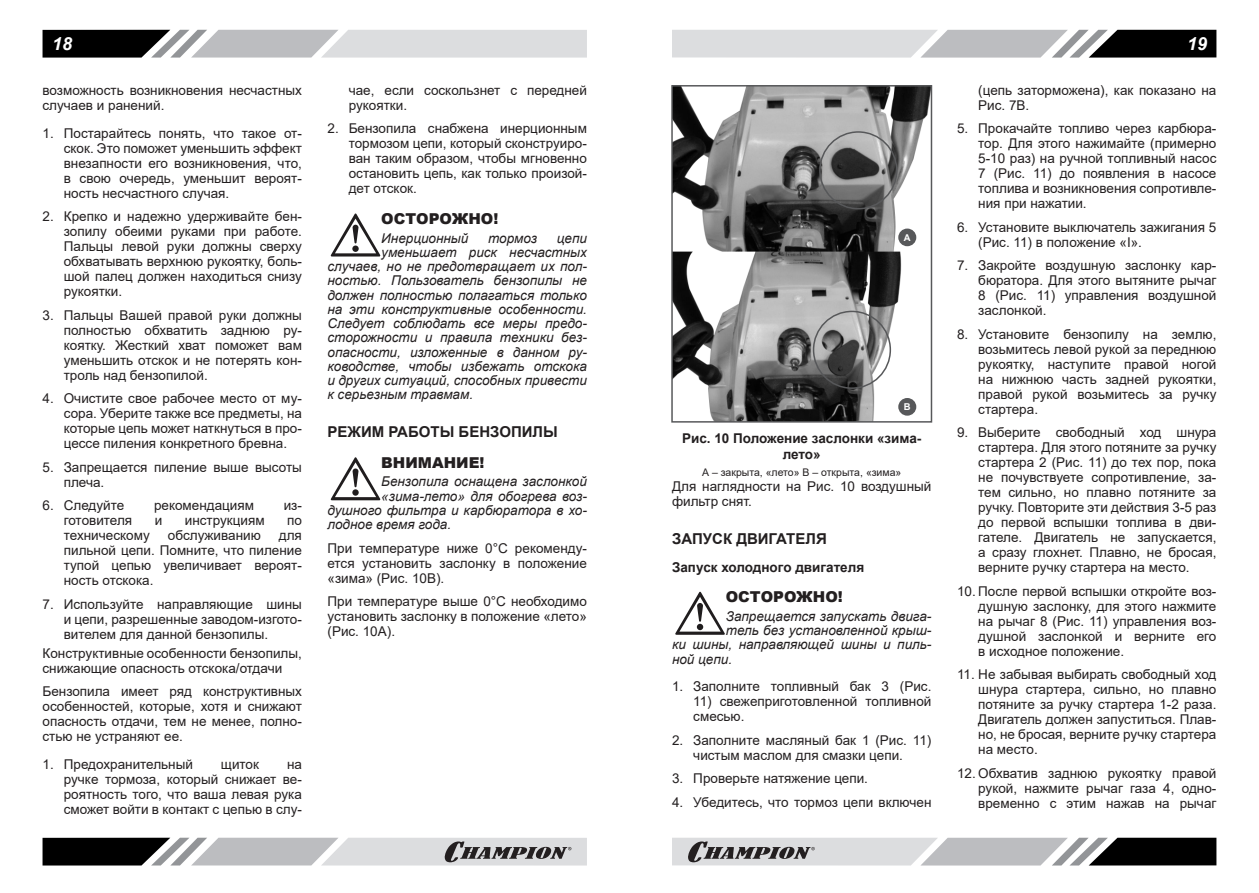
<style>
.page{position:relative;width:1259px;height:893px;background:#fff}
.page>*{position:absolute;margin:0;border:0;box-sizing:border-box;transform-origin:0 0}
.t1{font:italic 700 18px "Arial";color:#fff}
.t2{font:700 15px "Arial";color:#231f20}
.t3{font:900 15px "Arial";color:#231f20}
.p_list{font:13.5px/15px "Arial";color:#231f20;text-align:justify}
.p{font:italic 13.5px "Arial";color:#231f20}
.pic_h_centr{font:700 13.5px/16.2px "Arial";color:#231f20;text-align:center}
.pic_list_center{font:10.5px "Arial";color:#231f20}
.t4{font:700 9.45px "Arial";color:#fff}
</style>
<div class="page">
<svg style="left:43px;top:30px;width:544px;height:28px;background:#a8a9ab"></svg>
<svg style="left:672px;top:30px;width:544px;height:28px;background:#a8a9ab"></svg>
<svg style="left:43px;top:838px;width:544px;height:27px;background:#9b9c9d"></svg>
<svg style="left:672px;top:838px;width:544px;height:27px;background:#9b9c9d"></svg>
<svg style="left:330px;top:213px;width:51px;height:44px"></svg>
<svg style="left:330px;top:457px;width:51px;height:44px"></svg>
<img style="left:673px;top:87px;width:257px;height:334px">
<div style="left:671px;top:85px;width:261px;height:338px;border:1px solid #57585a"></div>
<div style="left:813px;top:311px;width:78px;height:78px;border:2px solid #57585a;border-radius:50%"></div>
<div style="left:819px;top:131px;width:78px;height:78px;border:2px solid #57585a;border-radius:50%"></div>
<div style="left:898px;top:229px;width:18px;height:17px;background:#57585a;border-radius:50%"></div>
<div style="left:898px;top:398px;width:18px;height:18px;background:#57585a;border-radius:50%"></div>
<svg style="left:675px;top:591px;width:50px;height:44px"></svg>
<h1 class="t1" style="left:52px;top:32px;width:22px">18</h1>
<h1 class="t1" style="left:1187px;top:32px;width:22px">19</h1>
<p class="p_list" style="left:43px;top:83px;width:261px">возможность возникновения несчастных случаев и ранений.</p>
<p class="p_list" style="left:64px;top:125px;width:240px;text-indent:-21px">1. Постарайтесь понять, что такое от&shy;скок. Это поможет уменьшить эффект внезапности его возникновения, что, в свою очередь, уменьшит вероят&shy;ность несчастного случая.</p>
<p class="p_list" style="left:64px;top:209px;width:240px;text-indent:-21px">2. Крепко и надежно удерживайте бен&shy;зопилу обеими руками при работе.<br>Пальцы левой руки должны сверху обхватывать верхнюю рукоятку, боль&shy;шой палец должен находиться снизу рукоятки.</p>
<p class="p_list" style="left:64px;top:307px;width:240px;text-indent:-21px">3. Пальцы Вашей правой руки должны полностью обхватить заднюю ру&shy;коятку. Жесткий хват поможет вам уменьшить отскок и не потерять кон&shy;троль над бензопилой.</p>
<p class="p_list" style="left:64px;top:391px;width:240px;text-indent:-21px">4. Очистите свое рабочее место от му&shy;сора. Уберите также все предметы, на которые цепь может наткнуться в про&shy;цессе пиления конкретного бревна.</p>
<p class="p_list" style="left:64px;top:459px;width:240px;text-indent:-21px">5. Запрещается пиление выше высоты плеча.</p>
<p class="p_list" style="left:43px;top:498px;width:83px">6. Следуйте</p>
<p class="p_list" style="left:154px;top:498px;width:102px">рекомендациям</p>
<p class="p_list" style="left:284px;top:498px;width:20px">из-</p>
<p class="p_list" style="left:64px;top:513px;width:70px">готовителя</p>
<p class="p_list" style="left:155px;top:513px;width:9px">и</p>
<p class="p_list" style="left:185px;top:513px;width:81px">инструкциям</p>
<p class="p_list" style="left:287px;top:513px;width:16px">по</p>
<p class="p_list" style="left:64px;top:528px;width:88px">техническому</p>
<p class="p_list" style="left:168px;top:528px;width:94px">обслуживанию</p>
<p class="p_list" style="left:978px;top:83px;width:240px">(цепь заторможена), как показано на<br>Рис. 7В.</p>
<p class="p_list" style="left:978px;top:121px;width:240px;text-indent:-21px">5. Прокачайте топливо через карбюра&shy;тор. Для этого нажимайте (примерно 5-10 раз) на ручной топливный насос 7 (Рис. 11) до появления в насосе топлива и возникновения сопротивле&shy;ния при нажатии.</p>
<p class="p_list" style="left:978px;top:220px;width:240px;text-indent:-21px">6. Установите выключатель зажигания 5 (Рис. 11) в положение «I».</p>
<p class="p_list" style="left:978px;top:258px;width:240px;text-indent:-21px">7. Закройте воздушную заслонку кар&shy;бюратора. Для этого вытяните рычаг 8 (Рис. 11) управления воздушной заслонкой.</p>
<p class="p_list" style="left:978px;top:327px;width:240px;text-indent:-21px">8. Установите бензопилу на землю, возьмитесь левой рукой за переднюю рукоятку, наступите правой ногой на нижнюю часть задней рукоятки, правой рукой возьмитесь за ручку стартера.</p>
<p class="p_list" style="left:978px;top:425px;width:240px;text-indent:-21px">9. Выберите свободный ход шнура стартера. Для этого потяните за ручку стартера 2 (Рис. 11) до тех пор, пока не почувствуете сопротивление, за&shy;тем сильно, но плавно потяните за ручку. Повторите эти действия 3-5 раз до первой вспышки топлива в дви&shy;гателе. Двигатель не запускается, а сразу глохнет. Плавно, не бросая, верните ручку стартера на место.</p>
<p class="p_list" style="left:978px;top:584px;width:240px;text-indent:-21px">10. После первой вспышки откройте воз&shy;душную заслонку, для этого нажмите на рычаг 8 (Рис. 11) управления воз&shy;душной заслонкой и верните его в исходное положение.</p>
<p class="p_list" style="left:978px;top:667px;width:240px;text-indent:-21px">11. Не забывая выбирать свободный ход шнура стартера, сильно, но плавно потяните за ручку стартера 1-2 раза.<br>Двигатель должен запуститься. Плав&shy;но, не бросая, верните ручку стартера на место.</p>
<p class="p_list" style="left:978px;top:766px;width:240px;text-indent:-21px">12. Обхватив заднюю рукоятку правой рукой, нажмите рычаг газа 4, одно&shy;временно с этим нажав на рычаг</p>
<p class="p_list" style="left:349px;top:83px;width:240px">чае, если соскользнет с передней рукоятки.</p>
<p class="p_list" style="left:349px;top:121px;width:240px;text-indent:-21px">2. Бензопила снабжена инерционным тормозом цепи, который сконструиро&shy;ван таким образом, чтобы мгновенно остановить цепь, как только произой&shy;дет отскок.</p>
<p class="t3" style="left:381px;top:208px;width:119px">ОСТОРОЖНО!</p>
<p class="p" style="left:381px;top:229px;width:89px">Инерционный</p>
<p class="p" style="left:488px;top:229px;width:50px">тормоз</p>
<p class="p" style="left:557px;top:229px;width:32px">цепи</p>
<p class="p" style="left:381px;top:243px;width:207px">уменьшает риск несчастных</p>
<p class="p" style="left:327px;top:258px;width:261px">случаев, но не предотвращает их пол-</p>
<p class="p" style="left:327px;top:272px;width:261px">ностью. Пользователь бензопилы не</p>
<p class="p" style="left:327px;top:286px;width:261px">должен полностью полагаться только</p>
<p class="p" style="left:327px;top:300px;width:261px">на эти конструктивные особенности.</p>
<p class="p" style="left:327px;top:315px;width:261px">Следует соблюдать все меры предо-</p>
<p class="p" style="left:327px;top:329px;width:261px">сторожности и правила техники без-</p>
<p class="p" style="left:327px;top:343px;width:261px">опасности, изложенные в данном ру-</p>
<p class="p" style="left:327px;top:357px;width:261px">ководстве, чтобы избежать отскока</p>
<p class="p" style="left:327px;top:372px;width:261px">и других ситуаций, способных привести</p>
<p class="p" style="left:327px;top:386px;width:147px">к серьезным травмам.</p>
<p class="t2" style="left:327px;top:421px;width:232px">РЕЖИМ РАБОТЫ БЕНЗОПИЛЫ</p>
<p class="t3" style="left:381px;top:452px;width:105px">ВНИМАНИЕ!</p>
<p class="p" style="left:381px;top:473px;width:207px">Бензопила оснащена заслонкой</p>
<p class="p" style="left:381px;top:487px;width:207px">«зима-лето» для обогрева воз-</p>
<p class="p" style="left:327px;top:501px;width:261px">душного фильтра и карбюратора в хо-</p>
<p class="p" style="left:327px;top:516px;width:125px">лодное время года.</p>
<p class="p_list" style="left:327px;top:540px;width:261px">При температуре ниже 0°C рекоменду&shy;ется установить заслонку в положение «зима» (Рис. 10В).</p>
<p class="p_list" style="left:327px;top:594px;width:261px">При температуре выше 0°C необходимо установить заслонку в положение «лето» (Рис. 10А).</p>
<p class="t4" style="left:904px;top:231px;width:8px">A</p>
<p class="t4" style="left:904px;top:400px;width:8px">B</p>
<p class="pic_h_centr" style="left:682px;top:430px;width:241px">Рис. 10 Положение заслонки «зима&shy;лето»</p>
<p class="pic_list_center" style="left:702px;top:465px;width:201px">А – закрыта, «лето» В – открыта, «зима»</p>
<p class="p_list" style="left:672px;top:479px;width:261px">Для наглядности на Рис. 10 воздушный фильтр снят.</p>
<p class="t2" style="left:672px;top:528px;width:156px">ЗАПУСК ДВИГАТЕЛЯ</p>
<p class="pic_h_centr" style="left:672px;top:559px;width:194px">Запуск холодного двигателя</p>
<p class="t3" style="left:726px;top:586px;width:119px">ОСТОРОЖНО!</p>
<p class="p" style="left:726px;top:607px;width:207px">Запрещается запускать двига-</p>
<p class="p" style="left:726px;top:622px;width:207px">тель без установленной крыш-</p>
<p class="p" style="left:672px;top:636px;width:261px">ки шины, направляющей шины и пиль-</p>
<p class="p" style="left:672px;top:650px;width:62px">ной цепи.</p>
<p class="p_list" style="left:672px;top:679px;width:261px">1. Заполните топливный бак 3 (Рис.</p>
<p class="p_list" style="left:693px;top:694px;width:240px">11) свежеприготовленной топливной смесью.</p>
<p class="p_list" style="left:672px;top:733px;width:261px;text-align:center">2. Заполните масляный бак 1 (Рис. 11) чистым маслом для смазки цепи.</p>
<p class="p_list" style="left:672px;top:771px;width:197px">3. Проверьте натяжение цепи.</p>
<p class="p_list" style="left:672px;top:795px;width:261px">4. Убедитесь, что тормоз цепи включен</p>
<p class="p_list" style="left:64px;top:528px;width:240px;text-indent:215px">для пильной цепи. Помните, что пиление тупой цепью увеличивает вероят&shy;ность отскока.</p>
<p class="p_list" style="left:64px;top:596px;width:240px;text-indent:-21px">7. Используйте направляющие шины и цепи, разрешенные заводом-изгото&shy;вителем для данной бензопилы.</p>
<p class="p_list" style="left:43px;top:646px;width:261px">Конструктивные особенности бензопилы, снижающие опасность отскока/отдачи</p>
<p class="p_list" style="left:43px;top:684px;width:261px">Бензопила имеет ряд конструктивных особенностей, которые, хотя и снижают опасность отдачи, тем не менее, полно&shy;стью не устраняют ее.</p>
<p class="p_list" style="left:43px;top:757px;width:152px">1. Предохранительный</p>
<p class="p_list" style="left:221px;top:757px;width:40px">щиток</p>
<p class="p_list" style="left:64px;top:757px;width:240px;text-indent:223px">на ручке тормоза, который снижает ве&shy;роятность того, что ваша левая рука сможет войти в контакт с цепью в слу-</p>
</div>
